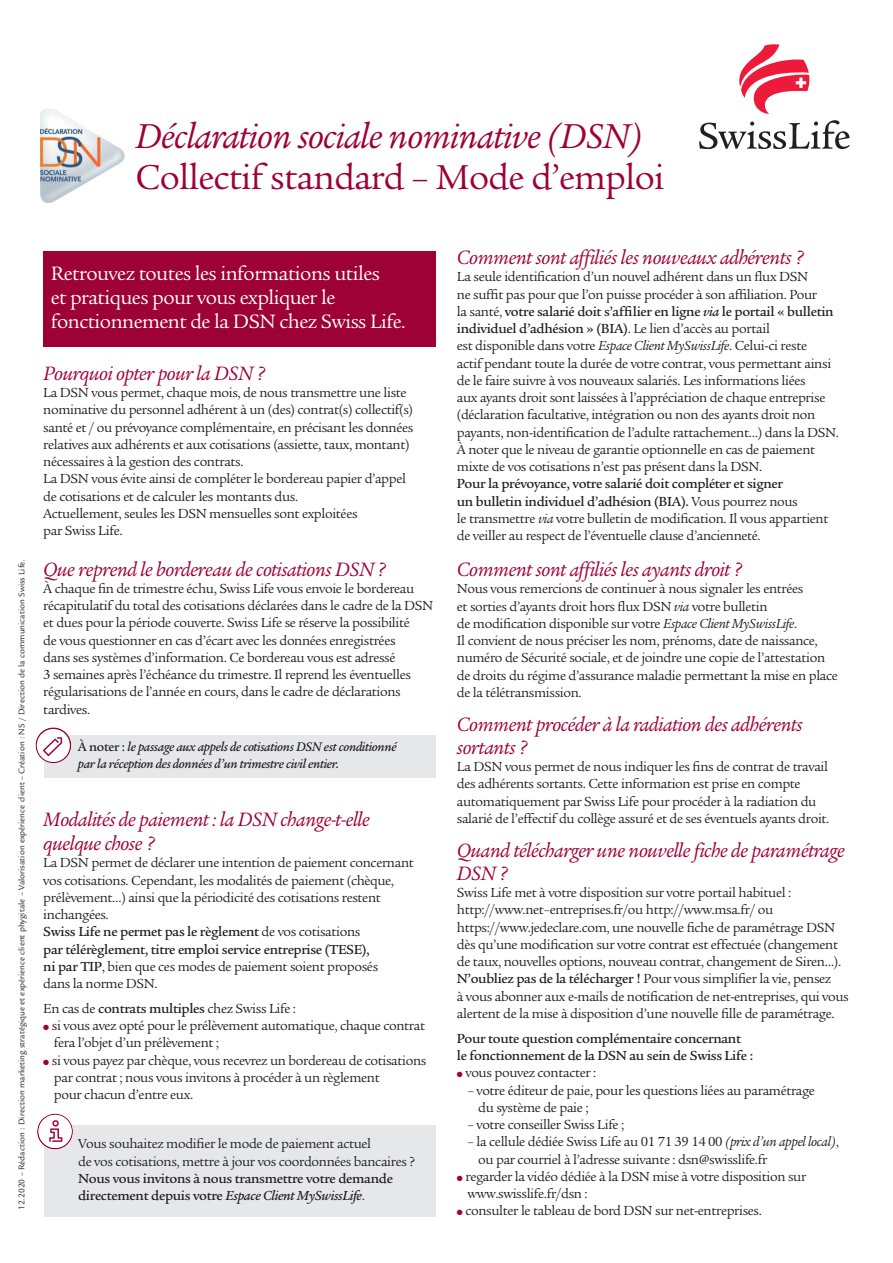
<style>
.page{position:relative;width:893px;height:1263px;background:#fff}
.page>*{position:absolute;margin:0;border:0;box-sizing:border-box;transform-origin:0 0}
.t1{font:italic 37.5px "Legacy Serif LT";letter-spacing:-.02em;color:#9e0135}
.t2{font:37.5px "Legacy Serif LT";letter-spacing:-.02em;color:#9e0135}
.t3{font:italic 21px/22.5px "Legacy Serif LT";letter-spacing:-.02em;color:#9e0135}
.t4{font:21px/24px "Legacy Serif LT";letter-spacing:-.025em;color:#fff}
.t5{font:14.25px/17.2px "Legacy Serif LT";letter-spacing:-.025em;color:#231f20}
.t6{font:500 14.25px/17.2px "Legacy Serif Std";letter-spacing:-.025em;color:#231f20}
.t7{font:italic 500 13.5px/16.5px "Legacy Serif Std";letter-spacing:-.025em;color:#231f20}
.t8{font:9px "Legacy Sans LT";color:#231f20}
.s1{font-style:normal}
.s2{font-family:"Legacy Serif LT";font-weight:400}
.s3{font-family:"Legacy Serif Std";font-weight:500}
.s4{color:#9e0135}
.s5{font-style:italic}
</style>
<div class="page">
<img style="left:40px;top:108px;width:84px;height:94px">
<svg style="left:739px;top:44px;width:70px;height:70px"></svg>
<svg style="left:699px;top:120px;width:151px;height:29px"></svg>
<div style="left:43px;top:251px;width:392px;height:96px;background:#9e0135"></div>
<div style="left:44px;top:735px;width:391px;height:43px;background:#e6e7e9"></div>
<svg style="left:36px;top:727px;width:35px;height:36px"></svg>
<div style="left:44px;top:1125px;width:392px;height:92px;background:#e6e7e9"></div>
<svg style="left:37px;top:1114px;width:36px;height:36px"></svg>
<h1 class="t1" style="left:136px;top:122px;width:509px">Déclaration sociale nominative (DSN)</h1>
<h1 class="t2" style="left:136px;top:163px;width:531px">Collectif standard – Mode d’emploi</h1>
<p class="t8" style="left:18px;top:1210px;width:653px;rotate:-90deg">12.2020 – Rédaction : Direction marketing stratégique et expérience client phygitale – Valorisation expérience client – Création : NS / Direction de la communication Swiss Life.</p>
<h2 class="t4" style="left:51px;top:263px;width:357px">Retrouvez toutes les informations utiles<br>et pratiques pour vous expliquer le fonctionnement de la DSN chez Swiss Life.</h2>
<h2 class="t3" style="left:43px;top:364px;width:224px">Pourquoi opter pour la DSN ?</h2>
<p class="t5" style="left:43px;top:385px;width:371px">La DSN vous permet, chaque mois, de nous transmettre une liste nominative du personnel adhérent à un (des) contrat(s) collectif(s) santé et / ou prévoyance complémentaire, en précisant les données relatives aux adhérents et aux cotisations (assiette, taux, montant) nécessaires à la gestion des contrats.<br>La DSN vous évite ainsi de compléter le bordereau papier d’appel de cotisations et de calculer les montants dus.<br>Actuellement, seules les DSN mensuelles sont exploitées<br>par Swiss Life.</p>
<h2 class="t3" style="left:43px;top:560px;width:344px">Que reprend le bordereau de cotisations DSN ?</h2>
<p class="t5" style="left:43px;top:581px;width:391px">À chaque fin de trimestre échu, Swiss Life vous envoie le bordereau récapitulatif du total des cotisations déclarées dans le cadre de la DSN et dues pour la période couverte. Swiss Life se réserve la possibilité<br>de vous questionner en cas d’écart avec les données enregistrées<br>dans ses systèmes d’information. Ce bordereau vous est adressé<br>3 semaines après l’échéance du trimestre. Il reprend les éventuelles régularisations de l’année en cours, dans le cadre de déclarations tardives.</p>
<p class="t7" style="left:78px;top:740px;width:320px"><span class="s1">À noter :</span> le passage aux appels de cotisations DSN est conditionné par la réception des données d’un trimestre civil entier.</p>
<h2 class="t3" style="left:43px;top:809px;width:328px;line-height:24px">Modalités de paiement : la DSN change-t-elle quelque chose ?</h2>
<p class="t5" style="left:43px;top:856px;width:372px">La DSN permet de déclarer une intention de paiement concernant vos cotisations. Cependant, les modalités de paiement (chèque, prélèvement…) ainsi que la périodicité des cotisations restent inchangées.</p>
<p class="t6" style="left:43px;top:925px;width:328px">Swiss Life ne permet pas le règlement <span class="s2">de vos cotisations </span>par télérèglement, titre emploi service entreprise (TESE),</p>
<p class="t5" style="left:43px;top:959px;width:336px"><span class="s3">ni par TIP</span>, bien que ces modes de paiement soient proposés dans la norme DSN.</p>
<p class="t5" style="left:43px;top:1001px;width:254px">En cas de <span class="s3">contrats multiples</span> chez Swiss Life :</p>
<p class="t5" style="left:54px;top:1018px;width:373px;text-indent:-11px"><span class="s4">●</span> si vous avez opté pour le prélèvement automatique, chaque contrat fera l’objet d’un prélèvement ;</p>
<p class="t5" style="left:54px;top:1053px;width:374px;text-indent:-11px"><span class="s4">●</span> si vous payez par chèque, vous recevrez un bordereau de cotisations par contrat ; nous vous invitons à procéder à un règlement<br>pour chacun d’entre eux.</p>
<p class="t5" style="left:78px;top:1137px;width:338px">Vous souhaitez modifier le mode de paiement actuel<br>de vos cotisations, mettre à jour vos coordonnées bancaires ?</p>
<p class="t6" style="left:78px;top:1171px;width:316px">Nous vous invitons à nous transmettre votre demande directement depuis votre <span class="s5">Espace Client MySwissLife</span><span class="s2">.</span></p>
<h2 class="t3" style="left:457px;top:248px;width:349px">Comment sont affiliés les nouveaux adhérents ?</h2>
<p class="t5" style="left:457px;top:270px;width:362px">La seule identification d’un nouvel adhérent dans un flux DSN ne suffit pas pour que l’on puisse procéder à son affiliation. Pour</p>
<p class="t6" style="left:457px;top:304px;width:378px"><span class="s2">la santé,</span> votre salarié doit s’affilier en ligne <span class="s5">via</span> le portail « bulletin individuel d’adhésion » (BIA)<span class="s2">. Le lien d’accès au portail</span></p>
<p class="t5" style="left:457px;top:339px;width:384px">est disponible dans votre <span class="s5">Espace Client MySwissLife</span>. Celui-ci reste<br>actif pendant toute la durée de votre contrat, vous permettant ainsi de le faire suivre à vos nouveaux salariés. Les informations liées<br>aux ayants droit sont laissées à l’appréciation de chaque entreprise (déclaration facultative, intégration ou non des ayants droit non payants, non-identification de l’adulte rattachement…) dans la DSN.<br>À noter que le niveau de garantie optionnelle en cas de paiement mixte de vos cotisations n’est pas présent dans la DSN.</p>
<p class="t6" style="left:457px;top:477px;width:342px">Pour la prévoyance, votre salarié doit compléter et signer un bulletin individuel d’adhésion (BIA). <span class="s2">Vous pourrez nous</span></p>
<p class="t5" style="left:457px;top:511px;width:373px">le transmettre <span class="s5">via</span> votre bulletin de modification. Il vous appartient de veiller au respect de l’éventuelle clause d’ancienneté.</p>
<h2 class="t3" style="left:457px;top:560px;width:287px">Comment sont affiliés les ayants droit ?</h2>
<p class="t5" style="left:457px;top:582px;width:383px">Nous vous remercions de continuer à nous signaler les entrées<br>et sorties d’ayants droit hors flux DSN <span class="s5">via</span> votre bulletin<br>de modification disponible sur votre <span class="s5">Espace Client MySwissLife</span>.<br>Il convient de nous préciser les nom, prénoms, date de naissance, numéro de Sécurité sociale, et de joindre une copie de l’attestation de droits du régime d’assurance maladie permettant la mise en place de la télétransmission.</p>
<h2 class="t3" style="left:457px;top:716px;width:347px">Comment procéder à la radiation des adhérents sortants ?</h2>
<p class="t5" style="left:457px;top:759px;width:374px">La DSN vous permet de nous indiquer les fins de contrat de travail des adhérents sortants. Cette information est prise en compte automatiquement par Swiss Life pour procéder à la radiation du salarié de l’effectif du collège assuré et de ses éventuels ayants droit.</p>
<h2 class="t3" style="left:457px;top:842px;width:390px">Quand télécharger une nouvellefiche de paramétrage<br>DSN ?</h2>
<p class="t5" style="left:457px;top:885px;width:393px">Swiss Life met à votre disposition sur votre portail habituel : http://www.net–entreprises.fr/ou http://www.msa.fr/ ou https://www.jedeclare.com, une nouvelle fiche de paramétrage DSN dès qu’une modification sur votre contrat est effectuée (changement de taux, nouvelles options, nouveau contrat, changement de Siren…).<br><span class="s3">N’oubliez pas de la télécharger !</span> Pour vous simplifier la vie, pensez<br>à vous abonner aux e-mails de notification de net-entreprises, qui vous alertent de la mise à disposition d’une nouvelle fille de paramétrage.</p>
<p class="t6" style="left:457px;top:1031px;width:298px">Pour toute question complémentaire concernant le fonctionnement de la DSN au sein de Swiss Life :</p>
<p class="t5" style="left:457px;top:1065px;width:141px"><span class="s4">●</span> vous pouvez contacter :</p>
<p class="t5" style="left:478px;top:1083px;width:338px;text-indent:-11px">– votre éditeur de paie, pour les questions liées au paramétrage du système de paie ;</p>
<p class="t5" style="left:467px;top:1117px;width:158px">– votre conseiller Swiss Life ;</p>
<p class="t5" style="left:478px;top:1134px;width:362px;text-indent:-11px">– la cellule dédiée Swiss Life au 01 71 39 14 00 <span class="s5">(prix d’un appel local)</span>, ou par courriel à l’adresse suivante : dsn@swisslife.fr</p>
<p class="t5" style="left:467px;top:1169px;width:340px;text-indent:-11px"><span class="s4">●</span> regarder la vidéo dédiée à la DSN mise à votre disposition sur www.swisslife.fr/dsn :</p>
<p class="t5" style="left:457px;top:1203px;width:307px"><span class="s4">●</span> consulter le tableau de bord DSN sur net-entreprises.</p>
</div>
